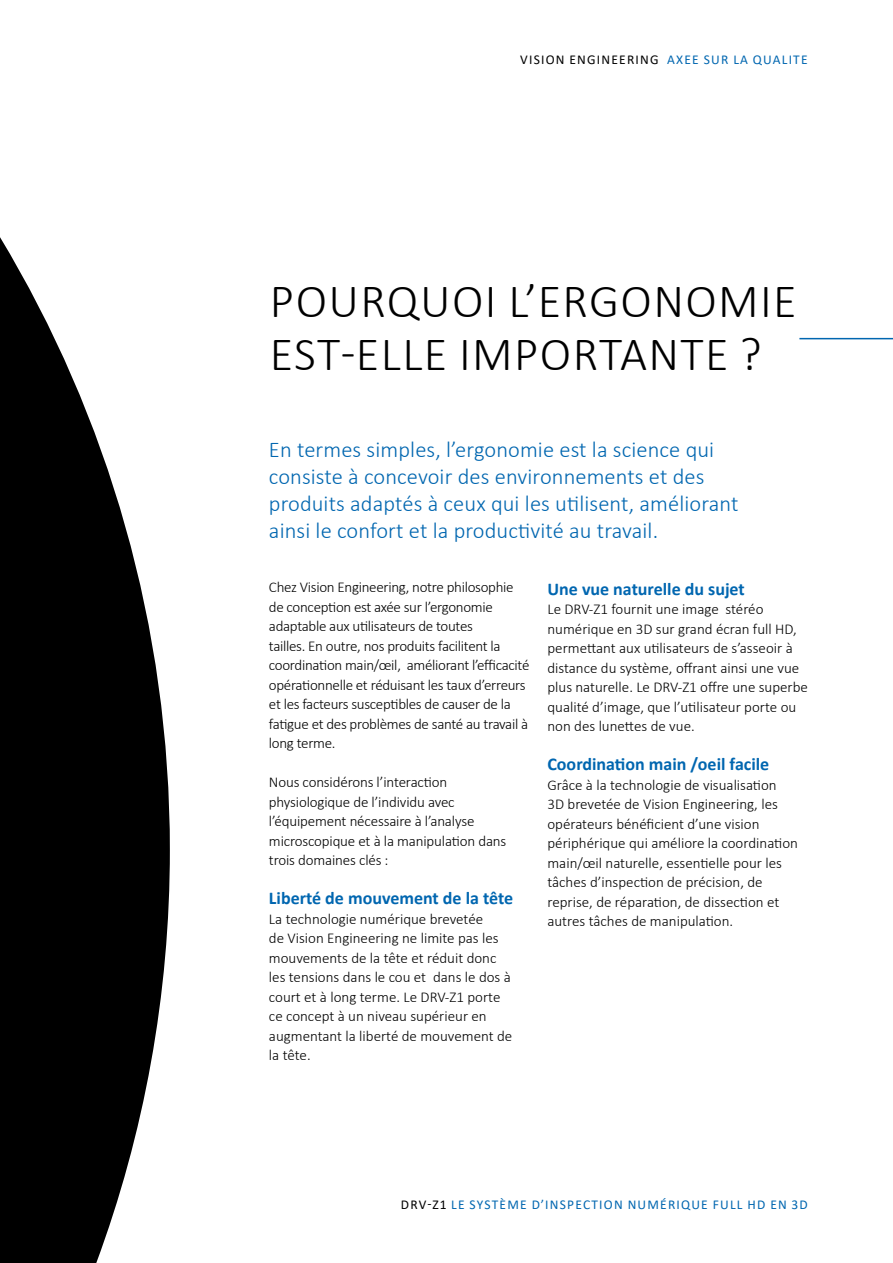
<style>
.page{position:relative;width:893px;height:1263px;background:#fff}
.page>*{position:absolute;margin:0;border:0;box-sizing:border-box;transform-origin:0 0}
.t1{font:300 48px/52.5px "Calibri";letter-spacing:.03em;color:#000}
.t2{font:300 22.5px/27px "Calibri";letter-spacing:.005em;color:#0066b0}
.t3{font:700 18px "Calibri";color:#0066b0}
.t4{font:300 15px/19.5px "Calibri";letter-spacing:-.005em;color:#000}
.t5{font:13.5px "Calibri";letter-spacing:.09em;color:#0066b0}
.t6{font:13.5px "Calibri";letter-spacing:.09em;color:#000}
.s1{color:#0066b0}
.s2{color:#000}
</style>
<div class="page">
<img style="left:0;top:237px;width:170px;height:1026px">
<hr style="left:799px;top:338px;width:94px;height:1px;background:#0066b0">
<p class="t6" style="left:520px;top:50px;width:289px">VISION ENGINEERING <span class="s1">AXEE SUR LA QUALITE</span></p>
<h1 class="t1" style="left:270px;top:275px;width:528px">POURQUOI L’ERGONOMIE<br>EST-ELLE IMPORTANTE ?</h1>
<h2 class="t2" style="left:269px;top:436px;width:471px">En termes simples, l’ergonomie est la science qui consiste à concevoir des environnements et des produits adaptés à ceux qui les utilisent, améliorant ainsi le confort et la productivité au travail.</h2>
<p class="t4" style="left:269px;top:577px;width:262px">Chez Vision Engineering, notre philosophie de conception est axée sur l’ergonomie adaptable aux utilisateurs de toutes<br>tailles. En outre, nos produits facilitent la coordination main/œil, améliorant l’efficacité opérationnelle et réduisant les taux d’erreurs et les facteurs susceptibles de causer de la fatigue et des problèmes de santé au travail à long terme.</p>
<p class="t4" style="left:269px;top:772px;width:239px">Nous considérons l’interaction physiologique de l’individu avec l’équipement nécessaire à l’analyse microscopique et à la manipulation dans trois domaines clés :</p>
<p class="t3" style="left:269px;top:885px;width:246px">Liberté de mouvement de la tête</p>
<p class="t4" style="left:269px;top:909px;width:245px">La technologie numérique brevetée<br>de Vision Engineering ne limite pas les mouvements de la tête et réduit donc les tensions dans le cou et dans le dos à court et à long terme. Le DRV-Z1 porte ce concept à un niveau supérieur en augmentant la liberté de mouvement de la tête.</p>
<p class="t3" style="left:547px;top:576px;width:199px">Une vue naturelle du sujet</p>
<p class="t4" style="left:547px;top:599px;width:262px">Le DRV-Z1 fournit une image stéréo numérique en 3D sur grand écran full HD, permettant aux utilisateurs de s’asseoir à distance du système, offrant ainsi une vue plus naturelle. Le DRV-Z1 offre une superbe qualité d’image, que l’utilisateur porte ou non des lunettes de vue.</p>
<p class="t3" style="left:547px;top:751px;width:223px">Coordination main /oeil facile</p>
<p class="t4" style="left:547px;top:775px;width:252px">Grâce à la technologie de visualisation<br>3D brevetée de Vision Engineering, les opérateurs bénéficient d’une vision périphérique qui améliore la coordination main/œil naturelle, essentielle pour les tâches d’inspection de précision, de reprise, de réparation, de dissection et autres tâches de manipulation.</p>
<p class="t5" style="left:401px;top:1195px;width:408px"><span class="s2">DRV-Z1</span> LE SYSTÈME D’INSPECTION NUMÉRIQUE FULL HD EN 3D</p>
</div>
